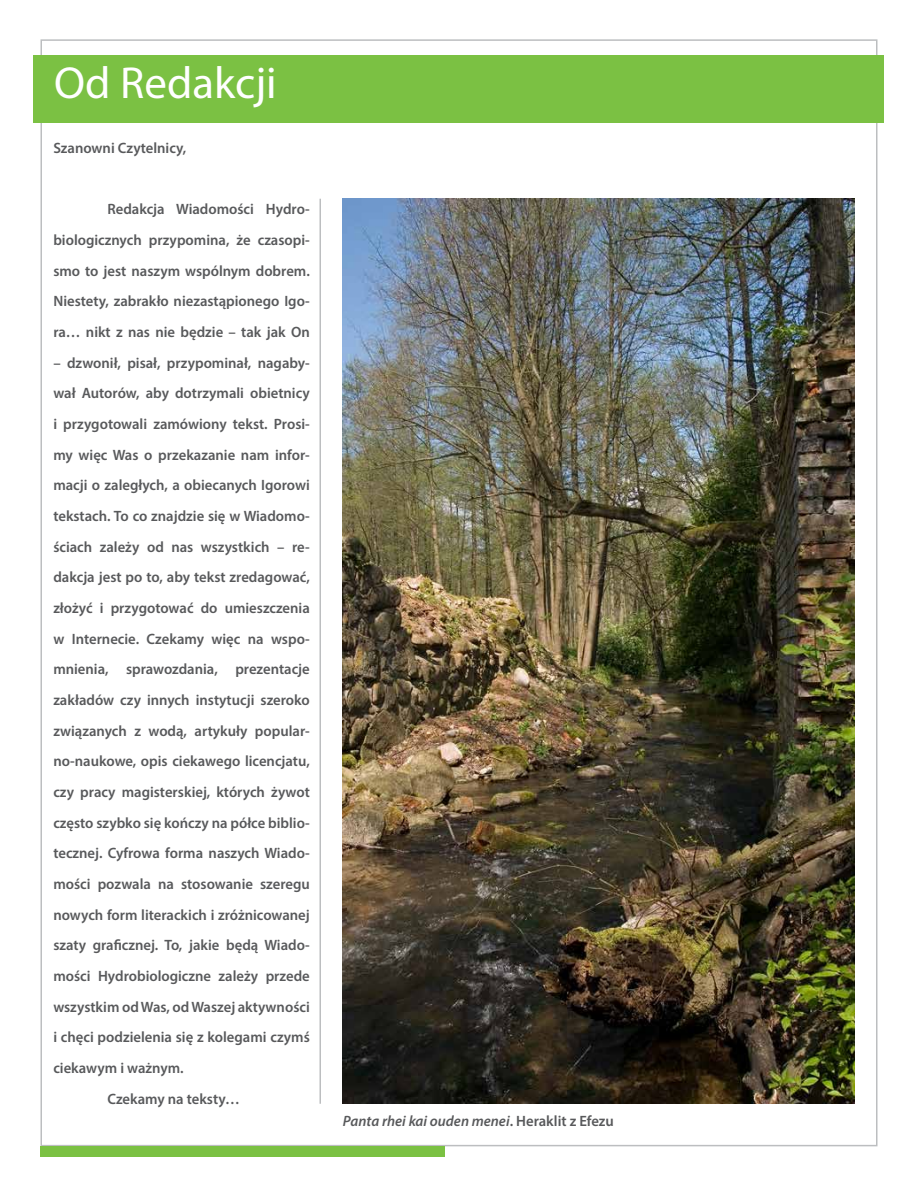
<style>
.page{position:relative;width:918px;height:1188px;background:#fff}
.page>*{position:absolute;margin:0;border:0;box-sizing:border-box;transform-origin:0 0}
.t1{font:45px "Myriad Pro";color:#fff}
.t2{font:600 15px/30.6px "Myriad Pro";color:#58595b;text-align:justify}
.t3{font:italic 600 15px "Myriad Pro";color:#58595b}
.s1{font-style:normal}
</style>
<div class="page">
<img style="left:343px;top:199px;width:511px;height:905px">
<div style="left:33px;top:55px;width:850px;height:68px;background:#7bc143"></div>
<hr style="left:320px;top:199px;width:1px;height:905px;background:#bcbec0">
<div style="left:40px;top:1146px;width:406px;height:10px;background:#7bc143"></div>
<h1 class="t1" style="left:54px;top:55px;width:224px">Od Redakcji</h1>
<p class="t2" style="left:53px;top:132px;width:135px">Szanowni Czytelnicy,</p>
<p class="t2" style="left:53px;top:194px;width:258px;text-indent:54px">Redakcja Wiadomości Hydro&shy;biologicznych przypomina, że czasopi&shy;smo to jest naszym wspólnym dobrem.<br>Niestety, zabrakło niezastąpionego Igo&shy;ra… nikt z nas nie będzie – tak jak On</p>
<p class="t2" style="left:53px;top:347px;width:258px">– dzwonił, pisał, przypominał, nagaby-</p>
<p class="t2" style="left:53px;top:378px;width:258px">wał Autorów, aby dotrzymali obietnicy</p>
<p class="t2" style="left:53px;top:408px;width:258px">i przygotowali zamówiony tekst. Prosi-</p>
<p class="t2" style="left:53px;top:439px;width:258px">my więc Was o przekazanie nam infor-</p>
<p class="t2" style="left:53px;top:470px;width:258px">macji o zaległych, a obiecanych Igorowi</p>
<p class="t2" style="left:53px;top:500px;width:258px">tekstach. To co znajdzie się w Wiadomo-</p>
<p class="t2" style="left:53px;top:531px;width:258px">ściach zależy od nas wszystkich – re-</p>
<p class="t2" style="left:53px;top:562px;width:258px">dakcja jest po to, aby tekst zredagować,</p>
<p class="t2" style="left:53px;top:592px;width:258px">złożyć i przygotować do umieszczenia</p>
<p class="t2" style="left:53px;top:623px;width:258px">w Internecie. Czekamy więc na wspo-</p>
<p class="t2" style="left:53px;top:654px;width:258px">mnienia, sprawozdania, prezentacje</p>
<p class="t2" style="left:53px;top:684px;width:258px">zakładów czy innych instytucji szeroko</p>
<p class="t2" style="left:53px;top:715px;width:258px">związanych z wodą, artykuły popular-</p>
<p class="t2" style="left:53px;top:746px;width:258px">no-naukowe, opis ciekawego licencjatu,</p>
<p class="t2" style="left:53px;top:776px;width:258px">czy pracy magisterskiej, których żywot</p>
<p class="t2" style="left:53px;top:807px;width:258px">często szybko się kończy na półce biblio-</p>
<p class="t2" style="left:53px;top:838px;width:258px">tecznej. Cyfrowa forma naszych Wiado-</p>
<p class="t2" style="left:53px;top:868px;width:258px">mości pozwala na stosowanie szeregu</p>
<p class="t2" style="left:53px;top:899px;width:258px">nowych form literackich i zróżnicowanej</p>
<p class="t2" style="left:53px;top:930px;width:258px">szaty graficznej. To, jakie będą Wiado-</p>
<p class="t2" style="left:53px;top:960px;width:258px">mości Hydrobiologiczne zależy przede</p>
<p class="t2" style="left:53px;top:991px;width:258px">wszystkim od Was, od Waszej aktywności</p>
<p class="t2" style="left:53px;top:1022px;width:258px">i chęci podzielenia się z kolegami czymś</p>
<p class="t2" style="left:53px;top:1052px;width:132px">ciekawym i ważnym.</p>
<p class="t2" style="left:107px;top:1083px;width:134px">Czekamy na teksty…</p>
<p class="t3" style="left:343px;top:1111px;width:273px">Panta rhei kai ouden menei<span class="s1">. Heraklit z Efezu</span></p>
</div>
